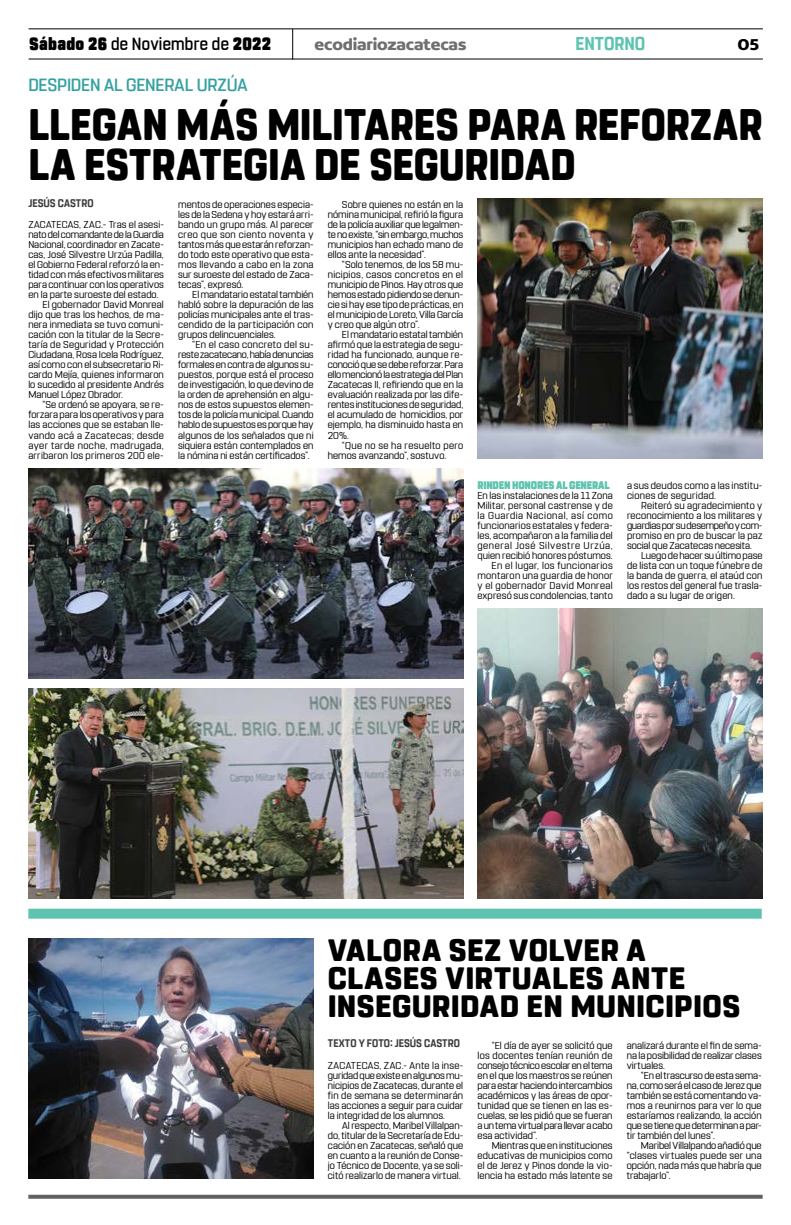
<style>
.page{position:relative;width:791px;height:1225px;background:#fff}
.page>*{position:absolute;margin:0;border:0;box-sizing:border-box;transform-origin:0 0}
.t1{font:800 44px/40px "Rohn Rounded";letter-spacing:.005em;color:#000;scale:.91 1}
.t2{font:800 30.8px/28px "Rohn Rounded";letter-spacing:.01em;color:#000}
.t3{font:700 18.6px "Rohn Rounded";letter-spacing:-.005em;color:#5ec4af;scale:.91 1}
.t4{font:500 17.6px "Rohn Rounded";letter-spacing:.015em;color:#000;scale:.91 1}
.t5{font:500 17.6px "Rohn Rounded";letter-spacing:-.005em;color:#36a1a1}
.t6{font:700 16.9px "Concord";letter-spacing:-.01em;color:#706f6f}
.t7{font:700 16.9px "Concord";color:#000}
.t8{font:700 11px "Rohn Rounded";letter-spacing:.01em;color:#3d3d3d;scale:.91 1}
.t9{font:900 11px "Rohn Rounded";letter-spacing:-.02em;color:#5ec4af;scale:.91 1}
.t10{font:10px/10px "Rohn Rounded";letter-spacing:.01em;color:#000;text-align:justify}
.t11{font:10px "Rohn Rounded";letter-spacing:-.015em;color:#000}
.t12{font:10px "Rohn Rounded";letter-spacing:.04em;color:#000}
.t13{font:10px "Rohn Rounded";letter-spacing:.035em;color:#000}
.s1{font-weight:900}
</style>
<div class="page">
<svg style="left:28px;top:1194px;width:735px;height:4px;background:#7f7f7f"></svg>
<hr style="left:29px;top:28px;width:734px;height:1px;background:#000">
<hr style="left:29px;top:59px;width:734px;height:1px;background:#000">
<hr style="left:292px;top:29px;width:1px;height:31px;background:#000">
<div style="left:28px;top:908px;width:734px;height:10px;background:#5ec4af"></div>
<img style="left:28px;top:938px;width:286px;height:240px">
<img style="left:477px;top:199px;width:286px;height:259px">
<img style="left:28px;top:468px;width:435px;height:210px">
<img style="left:28px;top:688px;width:435px;height:210px">
<img style="left:477px;top:608px;width:285px;height:290px">
<h3 class="t4" style="left:29px;top:33px;width:267px"><span class="s1">Sábado 26</span> de Noviembre de <span class="s1">2022</span></h3>
<h3 class="t6" style="left:315px;top:34px;width:153px">ecodiariozacatecas</h3>
<h3 class="t3" style="left:576px;top:32px;width:78px">ENTORNO</h3>
<h3 class="t7" style="left:738px;top:34px;width:23px">05</h3>
<h3 class="t5" style="left:28px;top:75px;width:221px">DESPIDEN AL GENERAL URZÚA</h3>
<h1 class="t1" style="left:28px;top:105px;width:808px">LLEGAN MÁS MILITARES PARA REFORZAR<br>LA ESTRATEGIA DE SEGURIDAD</h1>
<p class="t8" style="left:28px;top:196px;width:73px">JESÚS CASTRO</p>
<p class="t10" style="left:178px;top:200px;width:137px">mentos de operaciones especia&shy;les de la Sedena y hoy estará arri&shy;bando un grupo más. Al parecer creo que son ciento noventa y tantos más que estarán reforzan&shy;do todo este operativo que esta&shy;mos llevando a cabo en la zona sur suroeste del estado de Zaca&shy;tecas”, expresó.</p>
<p class="t10" style="left:178px;top:290px;width:137px;text-indent:14px">El mandatario estatal también habló sobre la depuración de las policías municipales ante el tras&shy;cendido de la participación con grupos delincuenciales.</p>
<p class="t10" style="left:178px;top:340px;width:137px;text-indent:14px">“En el caso concreto del su&shy;reste zacatecano, había denuncias formales en contra de algunos su&shy;puestos, porque está el proceso de investigación, lo que devino de la orden de aprehensión en algu&shy;nos de estos supuestos elemen&shy;tos de la policía municipal. Cuando hablo de supuestos es porque hay algunos de los señalados que ni siquiera están contemplados en la nómina ni están certificados”.</p>
<p class="t10" style="left:28px;top:220px;width:137px">ZACATECAS, ZAC.- Tras el asesi-</p>
<p class="t11" style="left:28px;top:229px;width:137px">nato del comandante de la Guardia</p>
<p class="t10" style="left:28px;top:240px;width:137px">Nacional, coordinador en Zacate-</p>
<p class="t10" style="left:28px;top:250px;width:137px">cas, José Silvestre Urzúa Padilla,</p>
<p class="t10" style="left:28px;top:260px;width:137px">el Gobierno Federal reforzó la en-</p>
<p class="t10" style="left:28px;top:270px;width:137px">tidad con más efectivos militares</p>
<p class="t10" style="left:28px;top:280px;width:137px">para continuar con los operativos</p>
<p class="t10" style="left:28px;top:290px;width:132px">en la parte suroeste del estado.</p>
<p class="t10" style="left:43px;top:300px;width:123px">El gobernador David Monreal</p>
<p class="t10" style="left:28px;top:310px;width:137px">dijo que tras los hechos, de ma-</p>
<p class="t10" style="left:28px;top:320px;width:137px">nera inmediata se tuvo comuni-</p>
<p class="t10" style="left:28px;top:330px;width:137px">cación con la titular de la Secre-</p>
<p class="t10" style="left:28px;top:340px;width:137px">taría de Seguridad y Protección</p>
<p class="t10" style="left:28px;top:350px;width:137px">Ciudadana, Rosa Icela Rodríguez,</p>
<p class="t10" style="left:28px;top:360px;width:137px">así como con el subsecretario Ri-</p>
<p class="t10" style="left:28px;top:370px;width:137px">cardo Mejía, quienes informaron</p>
<p class="t10" style="left:28px;top:380px;width:137px">lo sucedido al presidente Andrés</p>
<p class="t10" style="left:28px;top:390px;width:96px">Manuel López Obrador.</p>
<p class="t10" style="left:43px;top:400px;width:123px">“Se ordenó se apoyara, se re-</p>
<p class="t10" style="left:28px;top:410px;width:137px">forzara para los operativos y para</p>
<p class="t10" style="left:28px;top:420px;width:137px">las acciones que se estaban lle-</p>
<p class="t13" style="left:28px;top:429px;width:137px">vando acá a Zacatecas; desde</p>
<p class="t12" style="left:28px;top:439px;width:137px">ayer tarde noche, madrugada,</p>
<p class="t10" style="left:28px;top:450px;width:137px">arribaron los primeros 200 ele-</p>
<p class="t10" style="left:328px;top:200px;width:137px;text-indent:14px">Sobre quienes no están en la nómina municipal, refirió la figura de la policía auxiliar que legalmen&shy;te no existe, “sin embargo, muchos municipios han echado mano de ellos ante la necesidad”.</p>
<p class="t10" style="left:328px;top:260px;width:137px;text-indent:14px">“Solo tenemos, de los 58 mu&shy;nicipios, casos concretos en el municipio de Pinos. Hay otros que hemos estado pidiendo se denun&shy;cie si hay ese tipo de prácticas, en el municipio de Loreto, Villa García y creo que algún otro”.</p>
<p class="t10" style="left:328px;top:330px;width:137px;text-indent:14px">El mandatario estatal también afirmó que la estrategia de segu&shy;ridad ha funcionado, aunque re&shy;conoció que se debe reforzar. Para ello mencionó la estrategia del Plan Zacatecas II, refiriendo que en la evaluación realizada por las dife&shy;rentes instituciones de seguridad, el acumulado de homicidios, por ejemplo, ha disminuido hasta en 20%.</p>
<p class="t10" style="left:328px;top:440px;width:137px;text-indent:14px">“Que no se ha resuelto pero hemos avanzando”, sostuvo.</p>
<p class="t9" style="left:477px;top:478px;width:147px">RINDEN HONORES AL GENERAL</p>
<p class="t10" style="left:477px;top:490px;width:137px;text-align:right">En las instalaciones de la 11 Zona<br>Militar, personal castrense y de la Guardia Nacional, así como funcionarios estatales y federa&shy;les, acompañaron a la familia del general José Silvestre Urzúa, quien recibió honores póstumos.<br>En el lugar, los funcionarios montaron una guardia de honor y el gobernador David Monreal expresó sus condolencias, tanto</p>
<p class="t10" style="left:627px;top:480px;width:137px">a sus deudos como a las institu&shy;ciones de seguridad.</p>
<p class="t10" style="left:627px;top:500px;width:137px;text-indent:14px">Reiteró su agradecimiento y reconocimiento a los militares y guardias por su desempeño y com&shy;promiso en pro de buscar la paz social que Zacatecas necesita.</p>
<p class="t10" style="left:627px;top:550px;width:137px;text-indent:14px">Luego de hacer su último pase de lista con un toque fúnebre de la banda de guerra, el ataúd con los restos del general fue trasla&shy;dado a su lugar de origen.</p>
<h2 class="t2" style="left:328px;top:936px;width:414px">VALORA SEZ VOLVER A<br>CLASES VIRTUALES ANTE<br>INSEGURIDAD EN MUNICIPIOS</h2>
<p class="t8" style="left:328px;top:1036px;width:147px">TEXTO Y FOTO: JESÚS CASTRO</p>
<p class="t10" style="left:328px;top:1060px;width:137px">ZACATECAS, ZAC.- Ante la inse&shy;guridad que existe en algunos mu&shy;nicipios de Zacatecas, durante el fin de semana se determinarán las acciones a seguir para cuidar la integridad de los alumnos.</p>
<p class="t10" style="left:328px;top:1120px;width:137px;text-indent:14px">Al respecto, Maribel Villalpan&shy;do, titular de la Secretaría de Edu&shy;cación en Zacatecas, señaló que en cuanto a la reunión de Conse&shy;jo Técnico de Docente, ya se soli&shy;citó realizarlo de manera virtual.</p>
<p class="t10" style="left:477px;top:1040px;width:137px;text-indent:14px">“El día de ayer se solicitó que los docentes tenían reunión de consejo técnico escolar en el tema en el que los maestros se reúnen para estar haciendo intercambios académicos y las áreas de opor&shy;tunidad que se tienen en las es&shy;cuelas, se les pidió que se fueran a un tema virtual para llevar a cabo esa actividad”.</p>
<p class="t10" style="left:477px;top:1140px;width:137px;text-indent:14px">Mientras que en instituciones educativas de municipios como el de Jerez y Pinos donde la vio&shy;lencia ha estado más latente se</p>
<p class="t10" style="left:627px;top:1040px;width:136px">analizará durante el fin de sema&shy;na la posibilidad de realizar clases virtuales.</p>
<p class="t10" style="left:627px;top:1070px;width:136px;text-indent:14px">“En el trascurso de esta sema&shy;na, como será el caso de Jerez que también se está comentando va&shy;mos a reunirnos para ver lo que estaríamos realizando, la acción que se tiene que determinan a par&shy;tir también del lunes”.</p>
<p class="t10" style="left:627px;top:1140px;width:137px;text-indent:14px">Maribel Villalpando añadió que “clases virtuales puede ser una opción, nada más que habría que trabajarlo”.</p>
</div>
